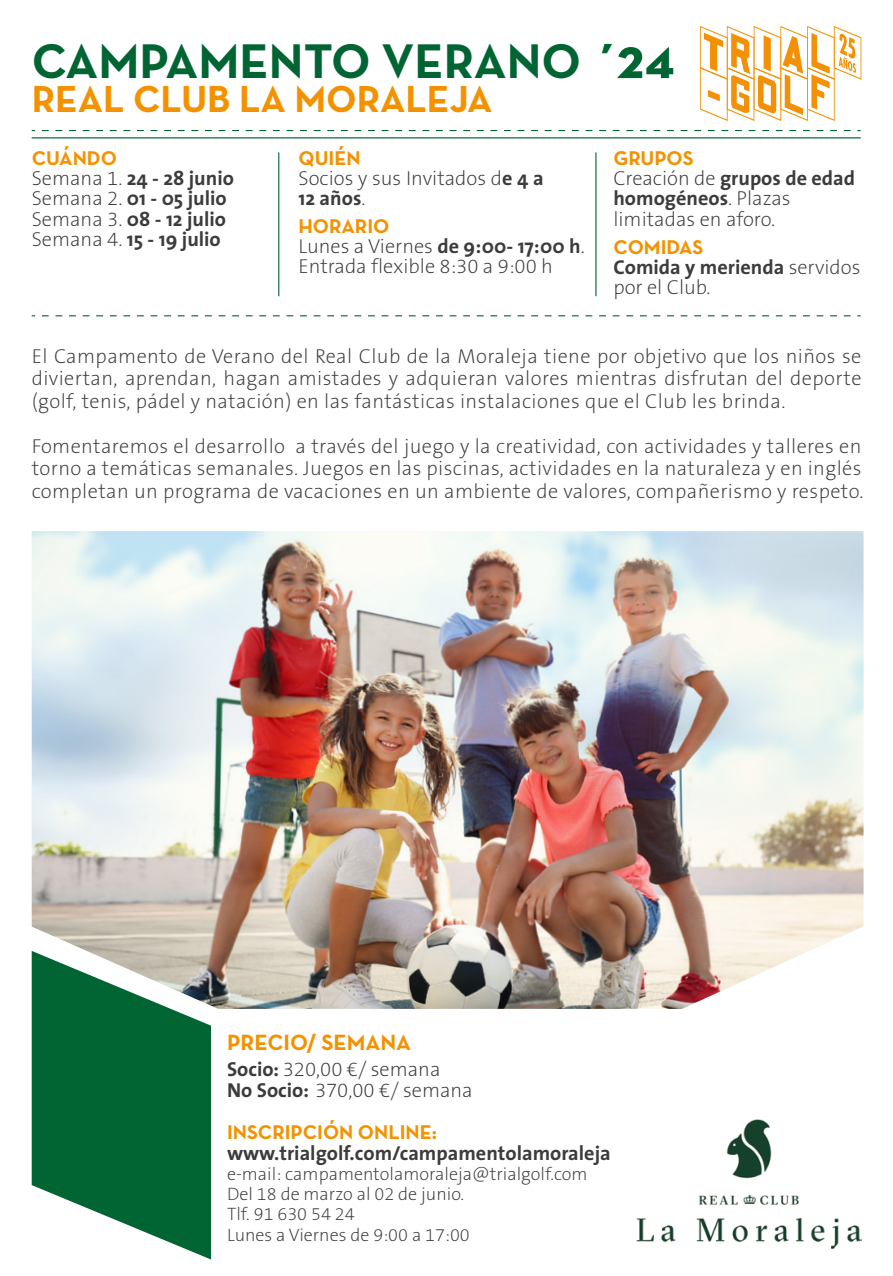
<style>
.page{position:relative;width:893px;height:1276px;background:#fff}
.page>*{position:absolute;margin:0;border:0;box-sizing:border-box;transform-origin:0 0}
.t1{font:49.5px "Neutra Text Bold SC";color:#006532}
.t2{font:38.25px "Neutra Text Bold SC";color:#f39200}
.t3{font:22.5px "Neutra Text Bold SC";color:#f39200}
.t4{font:200 20.25px/22.5px "The Sans B2";color:#3c3c3b}
.t5{font:700 20.25px/20.2px "The Sans";color:#3c3c3b}
.t6{font:20.25px "Neutra Text Bold SC";color:#f39200}
.t7{font:200 18px/20.2px "The Sans B2";color:#3c3c3b}
.s1{font-size:58.5px}
.s2{font-family:"The Sans";font-weight:700}
.s3{font-family:"The Sans B2";font-weight:200}
</style>
<div class="page">
<img style="left:32px;top:531px;width:831px;height:478px">
<svg style="left:32px;top:130px;width:818px;height:1px"></svg>
<svg style="left:32px;top:315px;width:818px;height:1px"></svg>
<hr style="left:32px;top:137px;width:829px;height:1px;background:#006532">
<hr style="left:595px;top:152px;width:1px;height:144px;background:#006532">
<hr style="left:278px;top:152px;width:1px;height:144px;background:#006532">
<svg style="left:32px;top:951px;width:179px;height:308px;fill:#006532"></svg>
<img style="left:637px;top:1120px;width:224px;height:128px">
<svg style="left:700px;top:26px;width:161px;height:95px"></svg>
<h1 class="t1" style="left:32px;top:30px;width:645px">CAMPAMENTO VERANO ´<span class="s1">24</span></h1>
<h2 class="t2" style="left:32px;top:75px;width:462px">REAL CLUB LA MORALEJA</h2>
<p class="t6" style="left:299px;top:145px;width:64px">QUIÉN</p>
<p class="t4" style="left:299px;top:168px;width:247px">Socios y sus Invitados d<span class="s2">e 4 a</span></p>
<p class="t5" style="left:299px;top:188px;width:68px">12 años<span class="s3">.</span></p>
<p class="t6" style="left:299px;top:213px;width:92px">HORARIO</p>
<p class="t4" style="left:299px;top:237px;width:288px;line-height:20.2px">Lunes a Viernes <span class="s2">de 9:00- 17:00 h</span>.<br>Entrada flexible 8:30 a 9:00 h</p>
<p class="t6" style="left:32px;top:145px;width:87px">CUÁNDO</p>
<p class="t5" style="left:32px;top:167px;width:204px"><span class="s3">Semana 1.</span> 24 - 28 junio<br><span class="s3">Semana 2.</span> 01 - 05 julio<br><span class="s3">Semana 3.</span> 08 - 12 julio<br><span class="s3">Semana 4.</span> 15 - 19 julio</p>
<p class="t6" style="left:613px;top:145px;width:82px">GRUPOS</p>
<p class="t5" style="left:613px;top:167px;width:243px"><span class="s3">Creación de</span> grupos de edad homogéneos<span class="s3">. Plazas</span></p>
<p class="t4" style="left:613px;top:208px;width:163px">limitadas en aforo.</p>
<p class="t6" style="left:613px;top:234px;width:91px">COMIDAS</p>
<p class="t5" style="left:613px;top:256px;width:249px">Comida y merienda <span class="s3">servidos</span></p>
<p class="t4" style="left:613px;top:277px;width:99px">por el Club.</p>
<p class="t4" style="left:32px;top:346px;width:831px;text-align:justify">El Campamento de Verano del Real Club de la Moraleja tiene por objetivo que los niños se diviertan, aprendan, hagan amistades y adquieran valores mientras disfrutan del deporte (golf, tenis, pádel y natación) en las fantásticas instalaciones que el Club les brinda.</p>
<p class="t4" style="left:32px;top:436px;width:833px;text-align:justify">Fomentaremos el desarrollo a través del juego y la creatividad, con actividades y talleres en torno a temáticas semanales. Juegos en las piscinas, actividades en la naturaleza y en inglés completan un programa de vacaciones en un ambiente de valores, compañerismo y respeto.</p>
<p class="t3" style="left:227px;top:1028px;width:186px">PRECIO/ SEMANA</p>
<p class="t4" style="left:227px;top:1060px;width:247px;line-height:20.2px"><span class="s2">Socio:</span> 320,00 €/ semana<br><span class="s2">No Socio:</span> 370,00 €/ semana</p>
<p class="t6" style="left:227px;top:1119px;width:211px">INSCRIPCIÓN ONLINE:</p>
<p class="t5" style="left:227px;top:1142px;width:385px">www.trialgolf.com/campamentolamoraleja</p>
<p class="t7" style="left:227px;top:1164px;width:362px">e-mail: campamentolamoraleja@trialgolf.com<br>Del 18 de marzo al 02 de junio.<br>Tlf. 91 630 54 24<br>Lunes a Viernes de 9:00 a 17:00</p>
</div>
